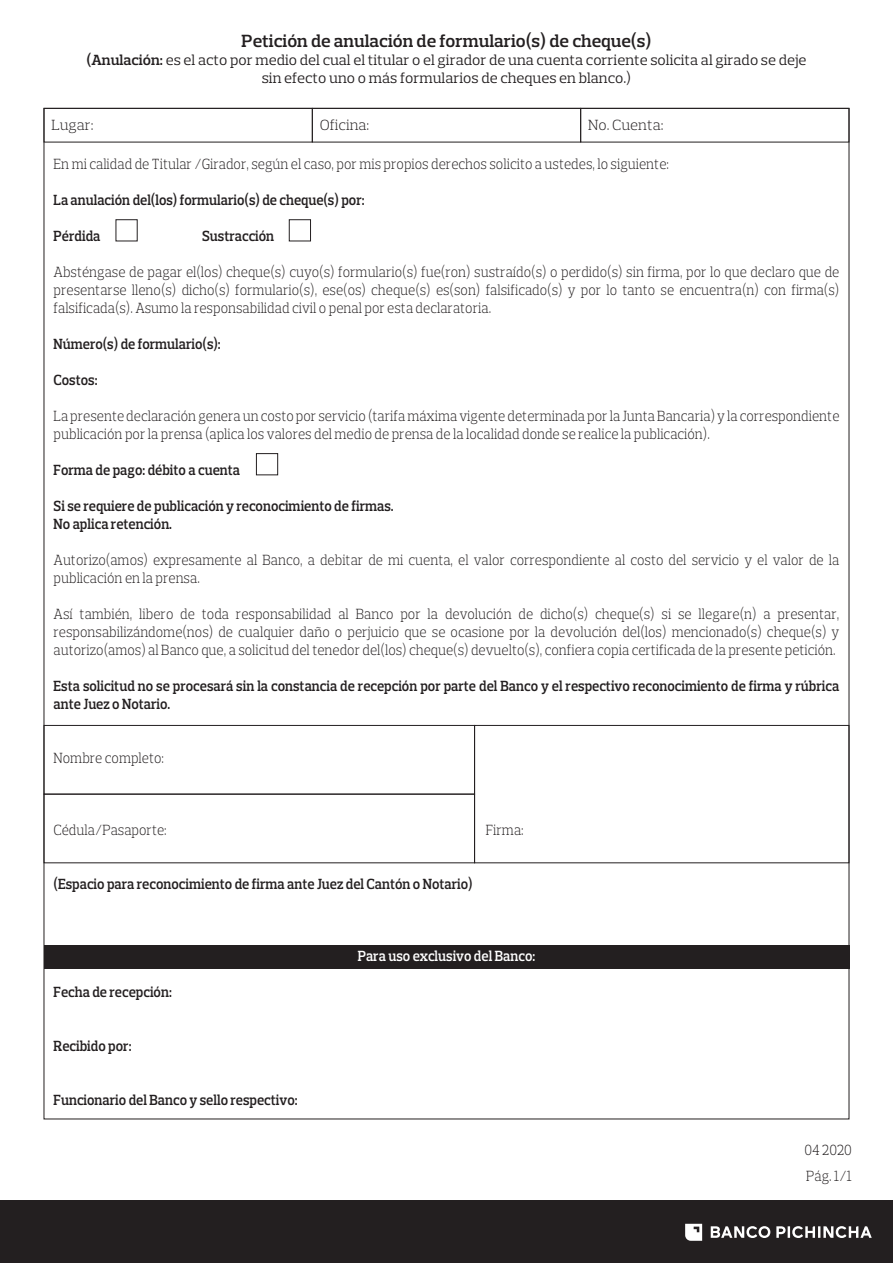
<style>
.page{position:relative;width:893px;height:1263px;background:#fff}
.page>*{position:absolute;margin:0;border:0;box-sizing:border-box;transform-origin:0 0}
.t1{font:600 18px "Prelo Slab";color:#231f20}
.t2{font:300 15px/18px "Prelo Slab";color:#231f20;text-align:justify;scale:.9 1}
.t3{font:600 15px/18px "Prelo Slab";color:#231f20;scale:.9 1}
.t4{font:15px/18px "Prelo Slab";color:#231f20;text-align:center}
.t5{font:600 15px "Prelo Slab";color:#fff;scale:.9 1}
.t6{font:300 15px "Prelo Slab";color:#231f20}
.s1{font-weight:600}
</style>
<div class="page">
<div style="left:44px;top:945px;width:805px;height:23px;background:#231f20"></div>
<div style="left:0;top:1200px;width:893px;height:63px;background:#231f20"></div>
<svg style="left:711px;top:1226px;width:161px;height:12px"></svg>
<svg style="left:685px;top:1224px;width:17px;height:17px"></svg>
<div style="left:44px;top:725px;width:431px;height:69px;border:1px solid #231f20"></div>
<div style="left:44px;top:794px;width:431px;height:69px;border:1px solid #231f20"></div>
<div style="left:474px;top:725px;width:375px;height:138px;border:1px solid #231f20"></div>
<div style="left:116px;top:219px;width:22px;height:22px;border:1px solid #231f20"></div>
<div style="left:289px;top:219px;width:22px;height:22px;border:1px solid #231f20"></div>
<div style="left:256px;top:453px;width:22px;height:22px;border:1px solid #231f20"></div>
<p class="t1" style="left:241px;top:30px;width:411px">Petición de anulación de formulario(s) de cheque(s)</p>
<p class="t4" style="left:86px;top:51px;width:722px"><span class="s1">(Anulación:</span> es el acto por medio del cual el titular o el girador de una cuenta corriente solicita al girado se deje sin efecto uno o más formularios de cheques en blanco.)</p>
<p class="t6" style="left:51px;top:115px;width:44px">Lugar:</p>
<p class="t6" style="left:320px;top:115px;width:51px">Oficina:</p>
<p class="t6" style="left:588px;top:115px;width:77px">No. Cuenta:</p>
<p class="t2" style="left:54px;top:155px;width:685px">En mi calidad de Titular /Girador, según el caso, por mis propios derechos solicito a ustedes, lo siguiente:</p>
<p class="t3" style="left:54px;top:191px;width:347px">La anulación del(los) formulario(s) de cheque(s) por:</p>
<p class="t3" style="left:54px;top:227px;width:54px">Pérdida</p>
<p class="t3" style="left:202px;top:227px;width:82px">Sustracción</p>
<p class="t2" style="left:54px;top:263px;width:875px">Absténgase de pagar el(los) cheque(s) cuyo(s) formulario(s) fue(ron) sustraído(s) o perdido(s) sin firma, por lo que declaro que de presentarse lleno(s) dicho(s) formulario(s), ese(os) cheque(s) es(son) falsificado(s) y por lo tanto se encuentra(n) con firma(s) falsificada(s). Asumo la responsabilidad civil o penal por esta declaratoria.</p>
<p class="t3" style="left:54px;top:335px;width:187px">Número(s) de formulario(s):</p>
<p class="t3" style="left:54px;top:371px;width:50px">Costos:</p>
<p class="t2" style="left:54px;top:407px;width:875px">La presente declaración genera un costo por servicio (tarifa máxima vigente determinada por la Junta Bancaria) y la correspondiente publicación por la prensa (aplica los valores del medio de prensa de la localidad donde se realice la publicación).</p>
<p class="t3" style="left:54px;top:461px;width:209px">Forma de pago: débito a cuenta</p>
<p class="t3" style="left:54px;top:497px;width:379px">Si se requiere de publicación y reconocimiento de firmas.<br>No aplica retención.</p>
<p class="t2" style="left:54px;top:551px;width:874px">Autorizo(amos) expresamente al Banco, a debitar de mi cuenta, el valor correspondiente al costo del servicio y el valor de la publicación en la prensa.</p>
<p class="t2" style="left:54px;top:605px;width:875px">Así también, libero de toda responsabilidad al Banco por la devolución de dicho(s) cheque(s) si se llegare(n) a presentar, responsabilizándome(nos) de cualquier daño o perjuicio que se ocasione por la devolución del(los) mencionado(s) cheque(s) y autorizo(amos) al Banco que, a solicitud del tenedor del(los) cheque(s) devuelto(s), confiera copia certificada de la presente petición.</p>
<p class="t3" style="left:54px;top:677px;width:874px">Esta solicitud no se procesará sin la constancia de recepción por parte del Banco y el respectivo reconocimiento de firma y rúbrica ante Juez o Notario.</p>
<p class="t2" style="left:54px;top:749px;width:124px">Nombre completo:</p>
<p class="t2" style="left:54px;top:821px;width:127px">Cédula/Pasaporte:</p>
<p class="t2" style="left:486px;top:821px;width:44px">Firma:</p>
<p class="t3" style="left:54px;top:875px;width:467px">(Espacio para reconocimiento de firma ante Juez del Cantón o Notario)</p>
<p class="t3" style="left:54px;top:983px;width:133px">Fecha de recepción:</p>
<p class="t3" style="left:54px;top:1037px;width:88px">Recibido por:</p>
<p class="t3" style="left:54px;top:1091px;width:273px">Funcionario del Banco y sello respectivo:</p>
<p class="t5" style="left:358px;top:947px;width:199px">Para uso exclusivo del Banco:</p>
<p class="t2" style="left:804px;top:1140px;width:54px">04 2020</p>
<p class="t2" style="left:806px;top:1167px;width:53px">Pág. 1/1</p>
</div>
